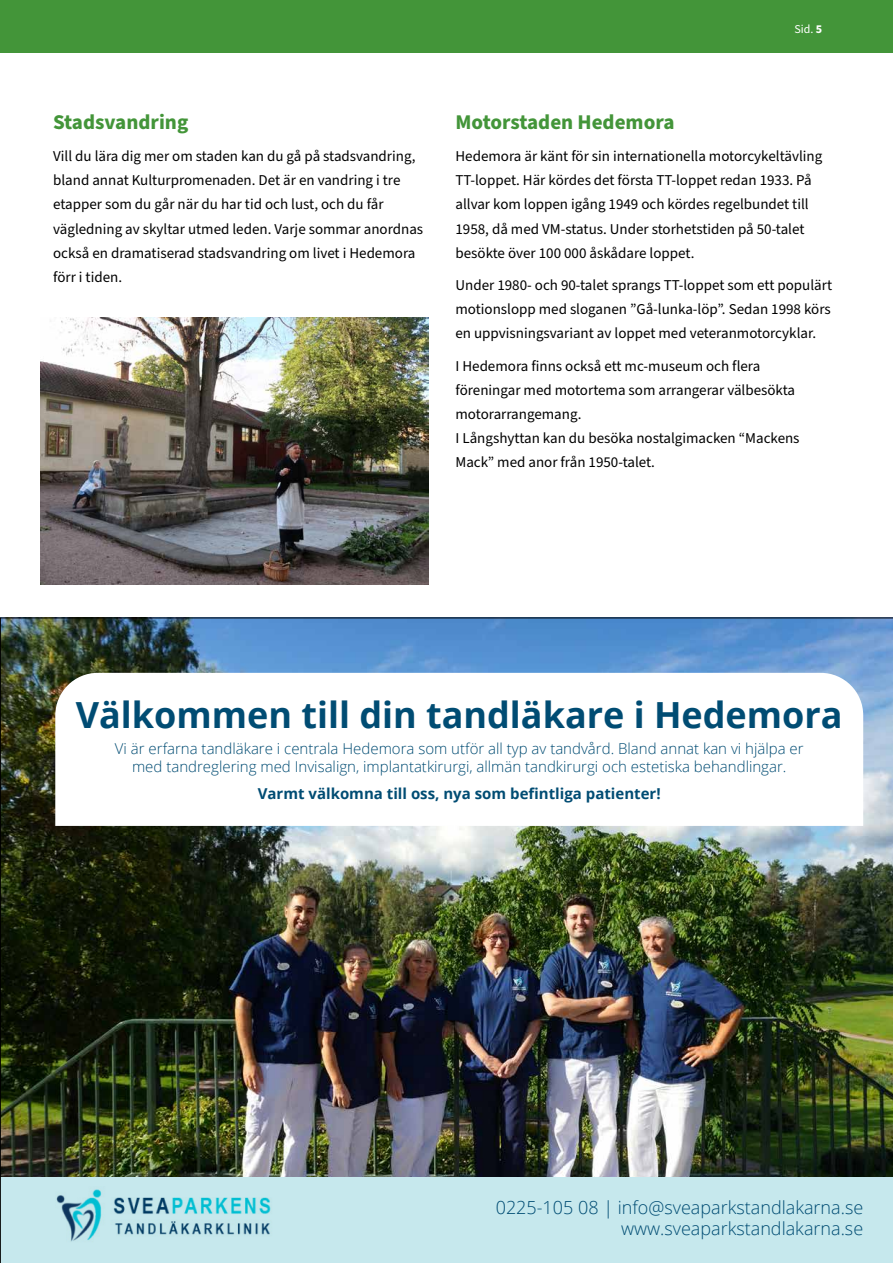
<style>
.page{position:relative;width:893px;height:1263px;background:#fff}
.page>*{position:absolute;margin:0;border:0;box-sizing:border-box;transform-origin:0 0}
.t1{font:700 36px "Open Sans";color:#004c73}
.t2{font:700 21px "Source Sans Pro";color:#439539}
.t3{font:300 18px/21px "Open Sans";color:#004c73;text-align:right}
.t4{font:15px/24px "Source Sans Pro";color:#000}
.t5{font:300 15px/18px "Open Sans";color:#004c73;text-align:center}
.t6{font:700 15px "Open Sans";color:#004c73}
.t7{font:12px "Source Sans Pro";color:#fff}
.s1{font-weight:700}
</style>
<div class="page">
<img style="left:0;top:617px;width:893px;height:646px">
<img style="left:40px;top:318px;width:388px;height:267px">
<div style="left:0;top:0;width:893px;height:53px;background:#439539"></div>
<h2 class="t2" style="left:53px;top:108px;width:137px">Stadsvandring</h2>
<p class="t4" style="left:53px;top:145px;width:372px">Vill du lära dig mer om staden kan du gå på stadsvandring, bland annat Kulturpromenaden. Det är en vandring i tre etapper som du går när du har tid och lust, och du får vägledning av skyltar utmed leden. Varje sommar anordnas också en dramatiserad stadsvandring om livet i Hedemora förr i tiden.</p>
<p class="t7" style="left:794px;top:21px;width:29px">Sid. <span class="s1">5</span></p>
<h2 class="t2" style="left:455px;top:108px;width:220px">Motorstaden Hedemora</h2>
<p class="t4" style="left:455px;top:145px;width:368px">Hedemora är känt för sin internationella motorcykeltävling TT-loppet. Här kördes det första TT-loppet redan 1933. På allvar kom loppen igång 1949 och kördes regelbundet till 1958, då med VM-status. Under storhetstiden på 50-talet besökte över 100 000 åskådare loppet.</p>
<p class="t4" style="left:455px;top:273px;width:378px;text-align:justify">Under 1980- och 90-talet sprangs TT-loppet som ett populärt motionslopp med sloganen ”Gå-lunka-löp”. Sedan 1998 körs en uppvisningsvariant av loppet med veteranmotorcyklar.</p>
<p class="t4" style="left:455px;top:354px;width:346px">I Hedemora finns också ett mc-museum och flera föreningar med motortema som arrangerar välbesökta motorarrangemang.<br>I Långshyttan kan du besöka nostalgimacken “Mackens Mack” med anor från 1950-talet.</p>
<h1 class="t1" style="left:76px;top:689px;width:768px">Välkommen till din tandläkare i Hedemora</h1>
<p class="t5" style="left:115px;top:739px;width:690px">Vi är erfarna tandläkare i centrala Hedemora som utför all typ av tandvård. Bland annat kan vi hjälpa er med tandreglering med Invisalign, implantatkirurgi, allmän tandkirurgi och estetiska behandlingar.</p>
<p class="t6" style="left:258px;top:783px;width:404px">Varmt välkomna till oss, nya som befintliga patienter!</p>
<p class="t3" style="left:496px;top:1196px;width:369px">0225-105 08 | info@sveaparkstandlakarna.se www.sveaparkstandlakarna.se</p>
</div>
